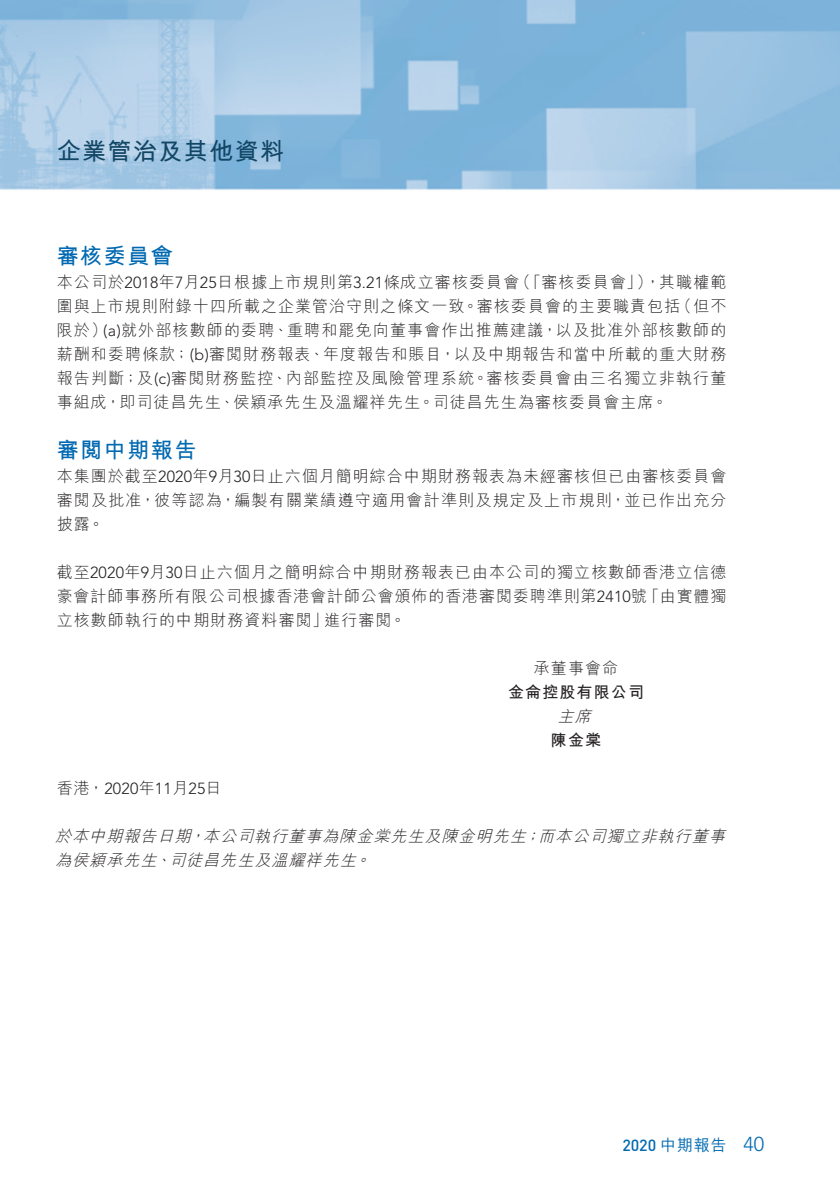
<style>
.page{position:relative;width:840px;height:1191px;background:#fff}
.page>*{position:absolute;margin:0;border:0;box-sizing:border-box;transform-origin:0 0}
.t1{font:700 24px "M Hei HK";letter-spacing:.06em;color:#124665}
.Heading_1{font:700 22px "M Hei HK";letter-spacing:.07em;color:#0069b1}
.t2{font:300 20px "Avenir LT Std";color:#0069b1}
.Body_Text{font:300 16px/24px "M Hei HK";letter-spacing:.065em;color:#231f20}
.Body_Text-2{font:italic 300 16px "M Hei HK";color:#231f20}
.Body_Text-3{font:300 16px "Avenir LT Std";letter-spacing:.015em;color:#231f20}
.Body_Text-4{font:700 16px "M Hei HK";letter-spacing:.07em;color:#231f20}
.t3{font:500 16px "DIN Pro";color:#0069b1}
.s1{font-family:"Avenir LT Std"}
.s2{font-family:"M Hei HK"}
</style>
<div class="page">
<img style="left:0;top:0;width:839px;height:190px">
<h1 class="t1" style="left:57px;top:133px;width:229px">企業管治及其他資料</h1>
<p class="Heading_1" style="left:57px;top:239px;width:118px">審核委員會</p>
<p class="Body_Text" style="left:514px;top:269px;width:139px">（「審核委員會」）</p>
<p class="Body_Text" style="left:57px;top:269px;width:464px">本公司於<span class="s1">2018</span>年月<span class="s1">7 25</span>日根據上市規則第<span class="s1">3.21</span>條成立審核委員會</p>
<p class="Body_Text" style="left:644px;top:269px;width:83px">，其職權範</p>
<p class="Body_Text" style="left:675px;top:293px;width:52px">（但不</p>
<p class="Body_Text" style="left:57px;top:293px;width:671px">圍與上市規則附錄十四所載之企業管治守則之條文一致。審核委員會的主要職責包括<br>限於）<span class="s1">( )a</span> 就外部核數師的委聘、重聘和罷免向董事會作出推薦建議，以及批准外部核數師的薪酬和委聘條款；<span class="s1">(b)</span>審閱財務報表、年度報告和賬目，以及中期報告和當中所載的重大財務報告判斷；及 <span class="s1">)c(</span> 審閱財務監控、內部監控及風險管理系統。審核委員會由三名獨立非執行董事組成，即司徒昌先生、侯穎承先生及溫耀祥先生。司徒昌先生為審核委員會主席。</p>
<p class="Heading_1" style="left:57px;top:433px;width:141px">審閱中期報告</p>
<p class="Body_Text" style="left:57px;top:463px;width:671px;text-align:justify">本集團於截至<span class="s1">2020</span>年月<span class="s1">9 30</span>日止六個月簡明綜合中期財務報表為未經審核但已由審核委員會審閱及批准，彼等認為，編製有關業績遵守適用會計準則及規定及上市規則，並已作出充分披露。</p>
<p class="Body_Text" style="left:57px;top:559px;width:671px;text-align:right">截至<span class="s1">2020</span>年月<span class="s1">9 30</span>日止六個月之簡明綜合中期財務報表已由本公司的獨立核數師香港立信德「由實體獨</p>
<p class="Body_Text" style="left:324px;top:583px;width:324px;text-indent:-267px">豪會計師事務所有限公司根據香港會計師公會頒佈的香港審閱委聘準則第<span class="s1">2410</span>號進行審閱。</p>
<p class="Body_Text" style="left:57px;top:607px;width:273px">立核數師執行的中期財務資料審閱」</p>
<p class="Body_Text-3" style="left:57px;top:779px;width:166px"><span class="s2">香港，</span>2020<span class="s2">年</span>11<span class="s2">月</span>25<span class="s2">日</span></p>
<p class="Body_Text" style="left:533px;top:655px;width:86px">承董事會命</p>
<p class="Body_Text-4" style="left:508px;top:680px;width:137px">金侖控股有限公司</p>
<p class="Body_Text-2" style="left:557px;top:707px;width:39px">主席</p>
<p class="Body_Text-4" style="left:550px;top:728px;width:52px">陳金棠</p>
<p class="Body_Text-2" style="left:203px;top:827px;width:328px">本公司執行董事為陳金棠先生及陳金明先生</p>
<p class="Body_Text-2" style="left:55px;top:827px;width:141px">於本中期報告日期</p>
<p class="Body_Text-2" style="left:538px;top:827px;width:192px">而本公司獨立非執行董事</p>
<p class="Body_Text-2" style="left:523px;top:827px;width:22px">；</p>
<p class="Body_Text-2" style="left:188px;top:827px;width:22px">，</p>
<p class="Body_Text-2" style="left:55px;top:851px;width:107px">為侯穎承先生</p>
<p class="Body_Text-2" style="left:169px;top:851px;width:192px">司徒昌先生及溫耀祥先生</p>
<p class="Body_Text-2" style="left:354px;top:851px;width:22px">。</p>
<p class="Body_Text-2" style="left:155px;top:851px;width:22px">、</p>
<p class="t3" style="left:622px;top:1134px;width:105px">2020 <span class="s2">中期報告</span></p>
<p class="t2" style="left:743px;top:1132px;width:22px">40</p>
</div>
